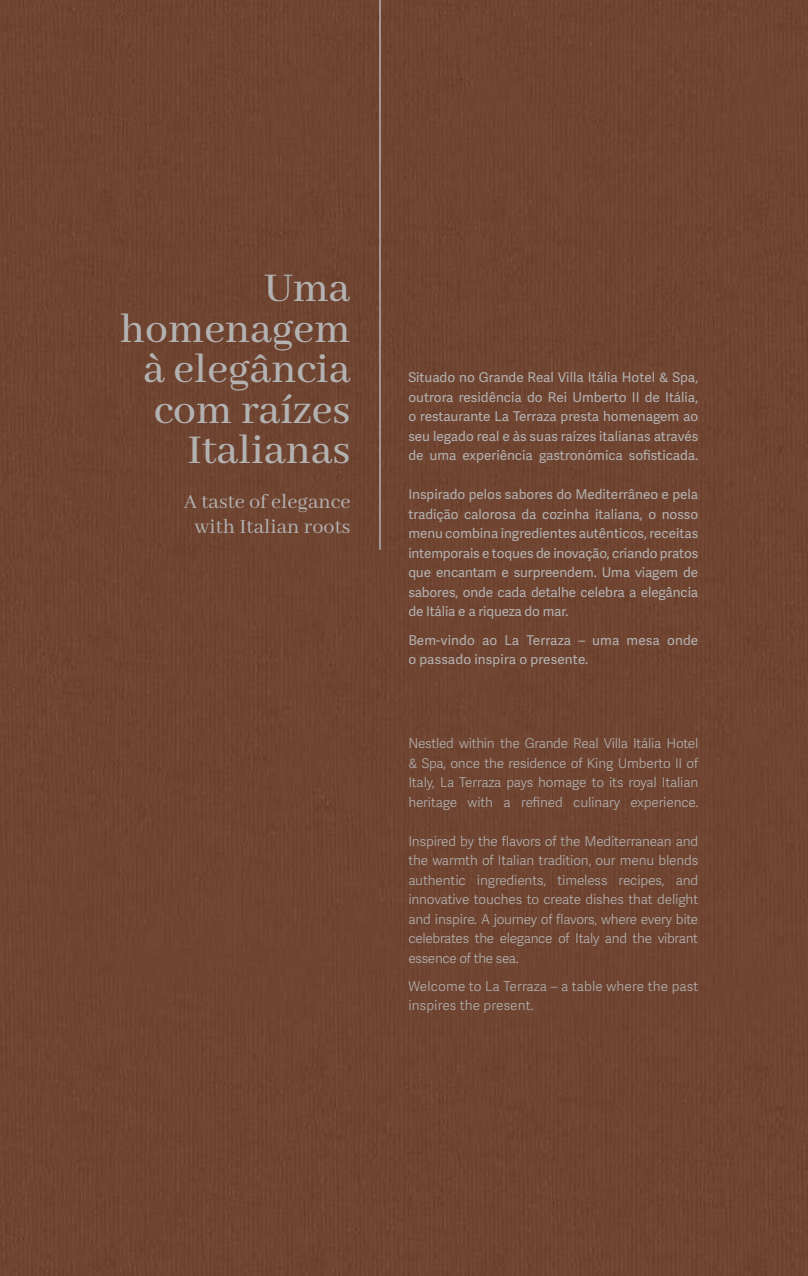
<style>
.page{position:relative;width:808px;height:1276px;background:#6f4431}
.page>*{position:absolute;margin:0;border:0;box-sizing:border-box;transform-origin:0 0}
.t1{font:500 45.6px/40.5px "Abhaya Libre";color:#b3b2b2;text-align:right}
.t2{font:22.35px/25.3px "Abhaya Libre";color:#b3b2b2;text-align:center}
.t3{font:13.5px/19.5px "Adelle Sans Devanagari";color:#b3b2b2;text-align:justify}
.t4{font:300 13.5px/19.5px "Adelle Sans Devanagari";letter-spacing:-.01em;color:#b3b2b2;text-align:justify}
.t5{font:300 13.5px/19.5px "Adelle Sans Devanagari";letter-spacing:.01em;color:#b3b2b2}
</style>
<div class="page">
<hr style="left:379px;top:0;width:2px;height:550px;background:#b3b2b2">
<h1 class="t1" style="left:120px;top:269px;width:232px">Uma homenagem à elegância com raízes<br>Italianas</h1>
<h2 class="t2" style="left:184px;top:489px;width:168px">A taste of elegance with Italian roots</h2>
<p class="t3" style="left:408px;top:369px;width:291px">Situado no Grande Real Villa Itália Hotel &amp; Spa, outrora residência do Rei Umberto II de Itália, o restaurante La Terraza presta homenagem ao seu legado real e às suas raízes italianas através de uma experiência gastronómica sofisticada.</p>
<p class="t3" style="left:408px;top:486px;width:291px">Inspirado pelos sabores do Mediterrâneo e pela tradição calorosa da cozinha italiana, o nosso menu combina ingredientes autênticos, receitas intemporais e toques de inovação, criando pratos que encantam e surpreendem. Uma viagem de sabores, onde cada detalhe celebra a elegância de Itália e a riqueza do mar.</p>
<p class="t3" style="left:408px;top:631px;width:291px">Bem-vindo ao La Terraza – uma mesa onde o passado inspira o presente.</p>
<p class="t4" style="left:408px;top:734px;width:291px">Nestled within the Grande Real Villa Itália Hotel &amp; Spa, once the residence of King Umberto II of Italy, La Terraza pays homage to its royal Italian heritage with a refined culinary experience.</p>
<p class="t4" style="left:408px;top:832px;width:291px">Inspired by the flavors of the Mediterranean and the warmth of Italian tradition, our menu blends authentic ingredients, timeless recipes, and innovative touches to create dishes that delight and inspire. A journey of flavors, where every bite celebrates the elegance of Italy and the vibrant essence of the sea.</p>
<p class="t5" style="left:408px;top:977px;width:291px">Welcome to La Terraza – a table where the past inspires the present.</p>
</div>
